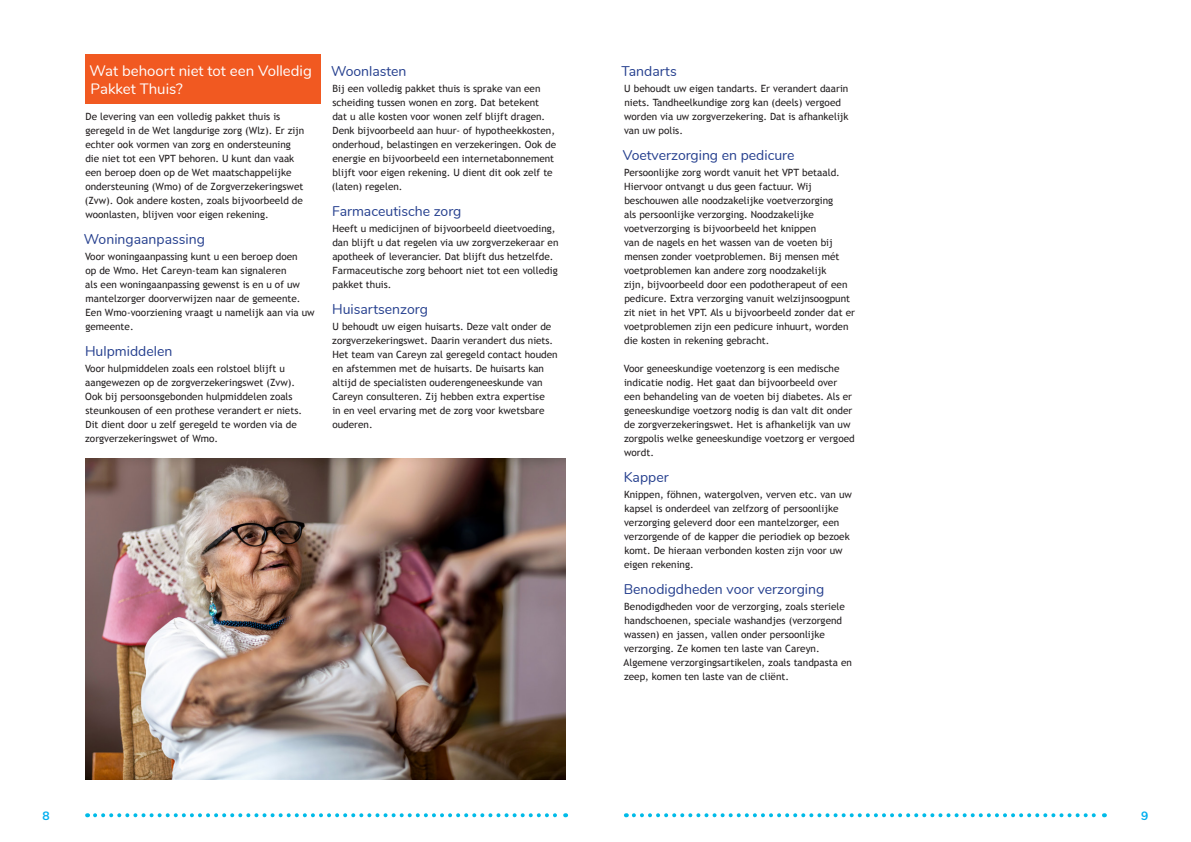
<style>
.page{position:relative;width:1191px;height:842px;background:#fff}
.page>*{position:absolute;margin:0;border:0;box-sizing:border-box;transform-origin:0 0}
.Kopje_niveau_2{font:15px/18px "Nunito";color:#fff}
.Kopje_niveau_3{font:14px "Nunito";color:#253f8e}
.t1{font:700 12px "Nunito";color:#00aeef}
.Brood{font:10px/14px "Trebuchet MS";color:#231f20}
</style>
<div class="page">
<svg style="left:634px;top:813px;width:471px;height:4px"></svg>
<svg style="left:95px;top:813px;width:471px;height:4px"></svg>
<div style="left:85px;top:54px;width:235px;height:50px;background:#f15921"></div>
<img style="left:85px;top:459px;width:481px;height:320px">
<p class="Kopje_niveau_2" style="left:89px;top:61px;width:224px">Wat behoort niet tot een Volledig<br>Pakket Thuis?</p>
<p class="Brood" style="left:85px;top:110px;width:221px">De levering van een volledig pakket thuis is geregeld in de Wet langdurige zorg (Wlz). Er zijn echter ook vormen van zorg en ondersteuning die niet tot een VPT behoren. U kunt dan vaak een beroep doen op de Wet maatschappelijke ondersteuning (Wmo) of de Zorgverzekeringswet (Zvw). Ook andere kosten, zoals bijvoorbeeld de woonlasten, blijven voor eigen rekening.</p>
<p class="Kopje_niveau_3" style="left:84px;top:229px;width:122px">Woningaanpassing</p>
<p class="Brood" style="left:85px;top:250px;width:231px">Voor woningaanpassing kunt u een beroep doen<br>op de Wmo. Het Careyn-team kan signaleren<br>als een woningaanpassing gewenst is en u of uw mantelzorger doorverwijzen naar de gemeente.<br>Een Wmo-voorziening vraagt u namelijk aan via uw gemeente.</p>
<p class="Kopje_niveau_3" style="left:85px;top:341px;width:89px">Hulpmiddelen</p>
<p class="Brood" style="left:85px;top:362px;width:218px">Voor hulpmiddelen zoals een rolstoel blijft u aangewezen op de zorgverzekeringswet (Zvw).<br>Ook bij persoonsgebonden hulpmiddelen zoals steunkousen of een prothese verandert er niets.<br>Dit dient door u zelf geregeld te worden via de zorgverzekeringswet of Wmo.</p>
<p class="Kopje_niveau_3" style="left:331px;top:61px;width:77px">Woonlasten</p>
<p class="Brood" style="left:332px;top:82px;width:226px">Bij een volledig pakket thuis is sprake van een scheiding tussen wonen en zorg. Dat betekent<br>dat u alle kosten voor wonen zelf blijft dragen.<br>Denk bijvoorbeeld aan huur- of hypotheekkosten, onderhoud, belastingen en verzekeringen. Ook de energie en bijvoorbeeld een internetabonnement blijft voor eigen rekening. U dient dit ook zelf te (laten) regelen.</p>
<p class="Kopje_niveau_3" style="left:332px;top:201px;width:131px">Farmaceutische zorg</p>
<p class="Brood" style="left:332px;top:222px;width:228px">Heeft u medicijnen of bijvoorbeeld dieetvoeding, dan blijft u dat regelen via uw zorgverzekeraar en apotheek of leverancier. Dat blijft dus hetzelfde.<br>Farmaceutische zorg behoort niet tot een volledig pakket thuis.</p>
<p class="Kopje_niveau_3" style="left:332px;top:299px;width:97px">Huisartsenzorg</p>
<p class="Brood" style="left:332px;top:320px;width:227px">U behoudt uw eigen huisarts. Deze valt onder de zorgverzekeringswet. Daarin verandert dus niets.<br>Het team van Careyn zal geregeld contact houden en afstemmen met de huisarts. De huisarts kan altijd de specialisten ouderengeneeskunde van Careyn consulteren. Zij hebben extra expertise<br>in en veel ervaring met de zorg voor kwetsbare ouderen.</p>
<p class="Kopje_niveau_3" style="left:621px;top:61px;width:57px">Tandarts</p>
<p class="Brood" style="left:624px;top:82px;width:226px">U behoudt uw eigen tandarts. Er verandert daarin niets. Tandheelkundige zorg kan (deels) vergoed worden via uw zorgverzekering. Dat is afhankelijk van uw polis.</p>
<p class="Kopje_niveau_3" style="left:623px;top:145px;width:173px">Voetverzorging en pedicure</p>
<p class="Brood" style="left:624px;top:166px;width:232px">Persoonlijke zorg wordt vanuit het VPT betaald.<br>Hiervoor ontvangt u dus geen factuur. Wij beschouwen alle noodzakelijke voetverzorging<br>als persoonlijke verzorging. Noodzakelijke voetverzorging is bijvoorbeeld het knippen<br>van de nagels en het wassen van de voeten bij mensen zonder voetproblemen. Bij mensen mét voetproblemen kan andere zorg noodzakelijk<br>zijn, bijvoorbeeld door een podotherapeut of een pedicure. Extra verzorging vanuit welzijnsoogpunt zit niet in het VPT. Als u bijvoorbeeld zonder dat er voetproblemen zijn een pedicure inhuurt, worden die kosten in rekening gebracht.</p>
<p class="Brood" style="left:624px;top:362px;width:232px">Voor geneeskundige voetenzorg is een medische indicatie nodig. Het gaat dan bijvoorbeeld over een behandeling van de voeten bij diabetes. Als er geneeskundige voetzorg nodig is dan valt dit onder de zorgverzekeringswet. Het is afhankelijk van uw zorgpolis welke geneeskundige voetzorg er vergoed wordt.</p>
<p class="Kopje_niveau_3" style="left:624px;top:467px;width:46px">Kapper</p>
<p class="Brood" style="left:624px;top:488px;width:229px">Knippen, föhnen, watergolven, verven etc. van uw kapsel is onderdeel van zelfzorg of persoonlijke verzorging geleverd door een mantelzorger, een verzorgende of de kapper die periodiek op bezoek komt. De hieraan verbonden kosten zijn voor uw eigen rekening.</p>
<p class="Kopje_niveau_3" style="left:624px;top:579px;width:202px">Benodigdheden voor verzorging</p>
<p class="Brood" style="left:623px;top:600px;width:230px">Benodigdheden voor de verzorging, zoals steriele handschoenen, speciale washandjes (verzorgend wassen) en jassen, vallen onder persoonlijke verzorging. Ze komen ten laste van Careyn.<br>Algemene verzorgingsartikelen, zoals tandpasta en zeep, komen ten laste van de cliënt.</p>
<p class="t1" style="left:43px;top:807px;width:9px">8</p>
<p class="t1" style="left:1141px;top:807px;width:9px">9</p>
</div>
